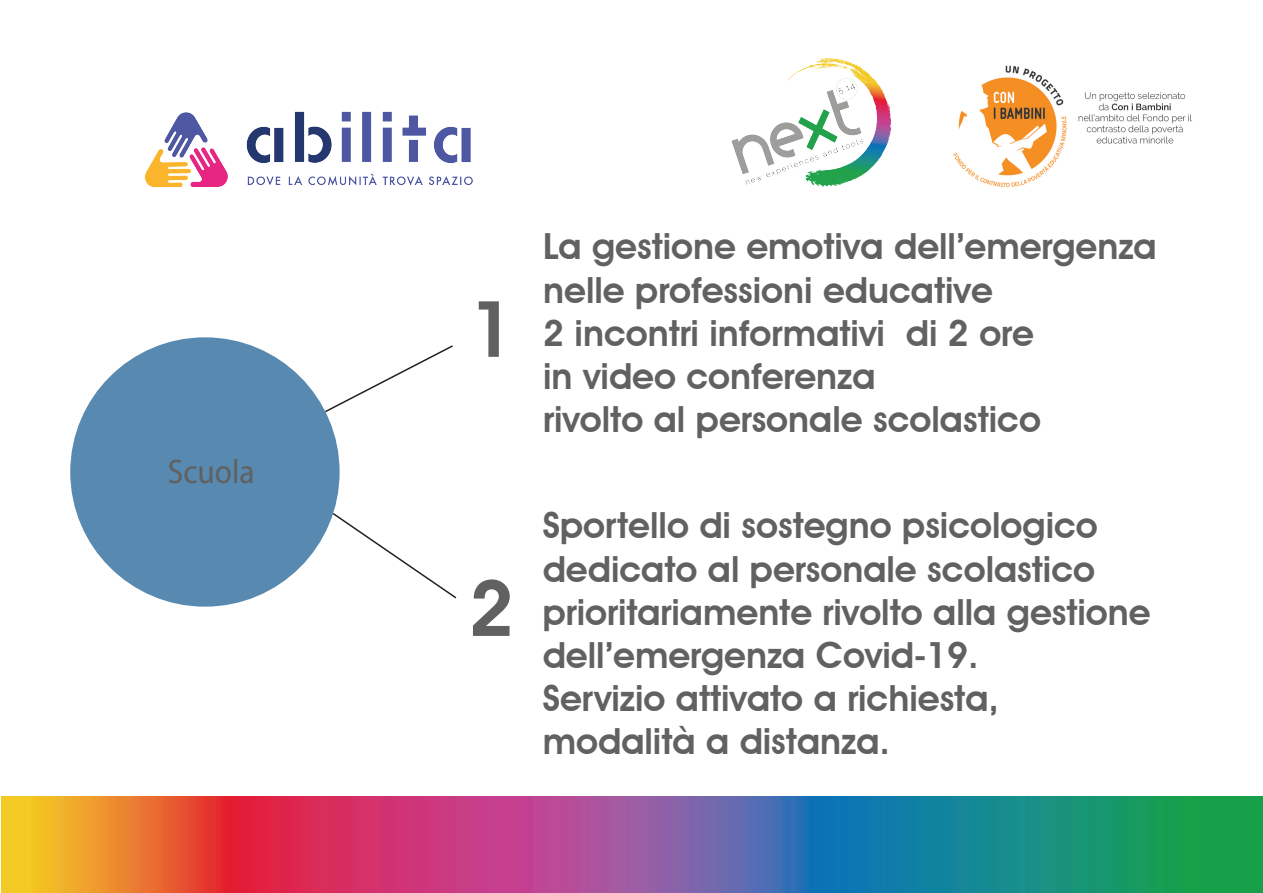
<style>
.page{position:relative;width:1263px;height:893px;background:#fff}
.page>*{position:absolute;margin:0;border:0;box-sizing:border-box;transform-origin:0 0}
.t1{font:600 78px "Avant Garde IT Cby BT";color:#606160}
.t2{font:600 36px/43.2px "Avant Garde IT Cby BT";color:#606160}
.t3{font:34.05px "Myriad Pro";color:#606160;scale:.92 1}
</style>
<div class="page">
<img style="left:731px;top:58px;width:161px;height:129px">
<img style="left:953px;top:65px;width:239px;height:122px">
<img style="left:2px;top:796px;width:1261px;height:97px">
<img style="left:145px;top:111px;width:328px;height:77px">
<div style="left:70px;top:337px;width:270px;height:270px;background:#5889b0;border-radius:50%"></div>
<svg style="left:323px;top:345px;width:130px;height:69px"></svg>
<svg style="left:331px;top:511px;width:126px;height:88px"></svg>
<p class="t3" style="left:168px;top:450px;width:96px">Scuola</p>
<h1 class="t1" style="left:469px;top:282px;width:47px">1</h1>
<h1 class="t1" style="left:469px;top:561px;width:47px">2</h1>
<p class="t2" style="left:543px;top:225px;width:615px">La gestione emotiva dell’emergenza nelle professioni educative<br>2 incontri informativi di 2 ore<br>in video conferenza<br>rivolto al personale scolastico</p>
<p class="t2" style="left:543px;top:504px;width:609px">Sportello di sostegno psicologico dedicato al personale scolastico prioritariamente rivolto alla gestione dell’emergenza Covid-19.<br>Servizio attivato a richiesta, modalità a distanza.</p>
</div>
